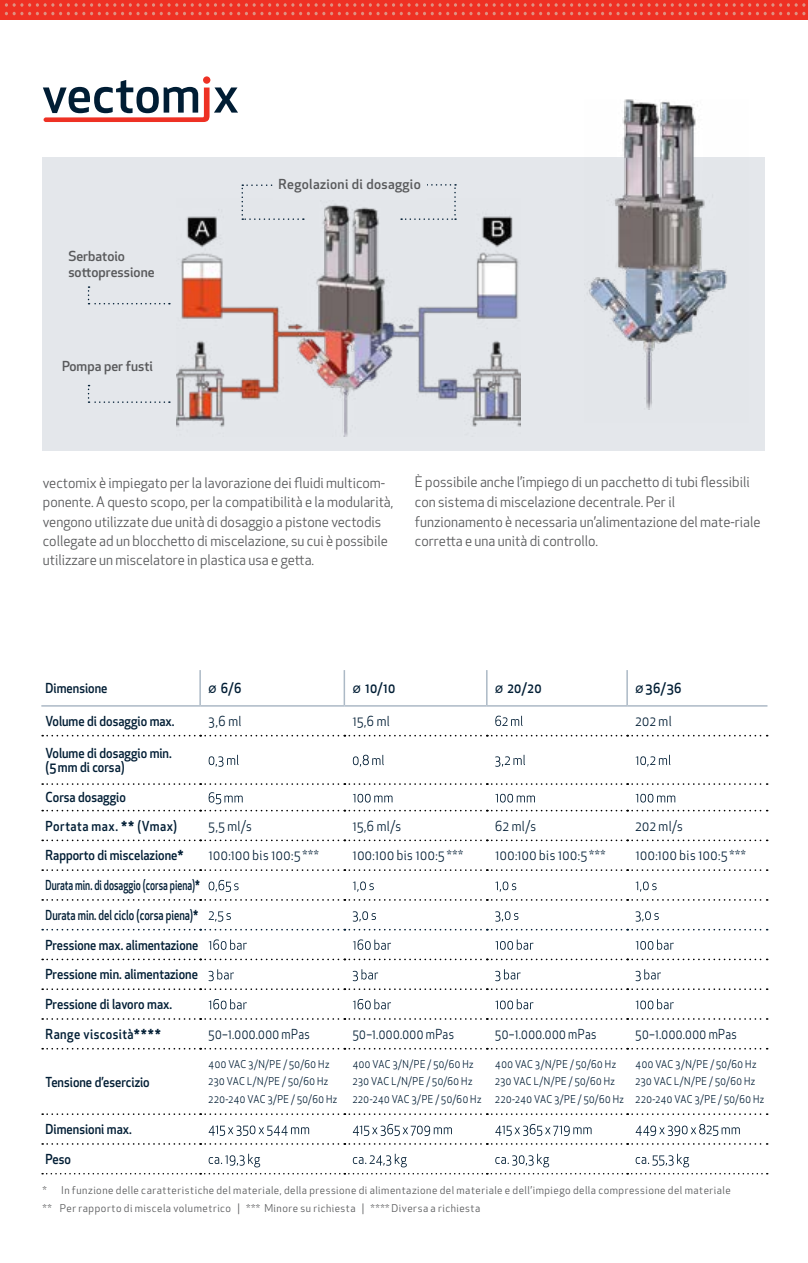
<style>
.page{position:relative;width:808px;height:1263px;background:#fff}
.page>*{position:absolute;margin:0;border:0;box-sizing:border-box;transform-origin:0 0}
.t1{font:14.25px/19.5px "Apex New";color:#58595b}
.t2{font:500 13.5px/13.5px "Apex New";color:#001d34;scale:.91 1}
.t3{font:13.5px "Apex New";letter-spacing:.04em;color:#001d34;scale:.91 1}
.t4{font:13.5px "Apex New";letter-spacing:.04em;color:#001d34;scale:.86 1}
.t5{font:500 13.5px/16.2px "Apex New";color:#58595b}
.t6{font:500 13.5px "Apex New";color:#001d34;scale:.71 1}
.t7{font:500 13.5px "Apex New";color:#001d34;scale:.77 1}
.t8{font:500 13.5px "Apex New";color:#001d34;scale:.9 1}
.t9{font:500 13.5px "Apex New";letter-spacing:.025em;color:#58595b}
.t10{font:500 13.5px "Apex New";letter-spacing:.035em;color:#001d34;scale:.91 1}
.t11{font:10.5px/17.4px "Apex New";letter-spacing:.055em;color:#001d34;scale:.91 1}
.t12{font:10.5px/17.7px "Apex New";letter-spacing:.05em;color:#58595b}
.s1{font-family:"Arial";font-weight:400}
</style>
<div class="page">
<div style="left:43px;top:157px;width:722px;height:294px;background:#e4e7eb"></div>
<svg style="left:43px;top:76px;width:195px;height:46px"></svg>
<div style="left:0;top:0;width:808px;height:19px;background:#ee3124"></div>
<svg style="left:4px;top:3px;width:801px;height:12px"></svg>
<img style="left:587px;top:100px;width:140px;height:310px">
<svg style="left:427px;top:184px;width:29px;height:14px"></svg>
<svg style="left:241px;top:184px;width:32px;height:14px"></svg>
<svg style="left:88px;top:286px;width:82px;height:18px"></svg>
<svg style="left:88px;top:385px;width:82px;height:18px"></svg>
<img style="left:176px;top:200px;width:344px;height:236px">
<svg style="left:42px;top:735px;width:726px;height:1px"></svg>
<svg style="left:42px;top:783px;width:726px;height:2px"></svg>
<svg style="left:42px;top:810px;width:726px;height:1px"></svg>
<svg style="left:42px;top:839px;width:726px;height:2px"></svg>
<svg style="left:42px;top:869px;width:726px;height:2px"></svg>
<svg style="left:42px;top:899px;width:726px;height:2px"></svg>
<svg style="left:42px;top:929px;width:726px;height:1px"></svg>
<svg style="left:42px;top:959px;width:726px;height:1px"></svg>
<svg style="left:42px;top:988px;width:726px;height:2px"></svg>
<svg style="left:42px;top:1018px;width:726px;height:2px"></svg>
<svg style="left:42px;top:1048px;width:726px;height:1px"></svg>
<svg style="left:42px;top:1113px;width:726px;height:2px"></svg>
<svg style="left:42px;top:1143px;width:726px;height:2px"></svg>
<svg style="left:42px;top:1173px;width:726px;height:1px"></svg>
<hr style="left:199px;top:670px;width:2px;height:35px;background:#acb9c6">
<hr style="left:344px;top:670px;width:1px;height:35px;background:#acb9c6">
<hr style="left:486px;top:670px;width:1px;height:35px;background:#acb9c6">
<hr style="left:626px;top:670px;width:2px;height:35px;background:#acb9c6">
<hr style="left:41px;top:705px;width:159px;height:2px;background:#acb9c6">
<hr style="left:200px;top:705px;width:144px;height:2px;background:#acb9c6">
<hr style="left:344px;top:705px;width:143px;height:2px;background:#acb9c6">
<hr style="left:487px;top:705px;width:140px;height:2px;background:#acb9c6">
<hr style="left:627px;top:705px;width:140px;height:2px;background:#acb9c6">
<svg style="left:495px;top:716px;width:27px;height:10px"></svg>
<svg style="left:209px;top:755px;width:29px;height:12px"></svg>
<svg style="left:353px;top:755px;width:31px;height:12px"></svg>
<svg style="left:495px;top:755px;width:30px;height:12px"></svg>
<svg style="left:636px;top:755px;width:34px;height:12px"></svg>
<svg style="left:209px;top:792px;width:34px;height:12px"></svg>
<svg style="left:353px;top:794px;width:39px;height:8px"></svg>
<svg style="left:495px;top:794px;width:40px;height:8px"></svg>
<svg style="left:636px;top:794px;width:39px;height:8px"></svg>
<svg style="left:209px;top:880px;width:30px;height:12px"></svg>
<svg style="left:353px;top:881px;width:21px;height:11px"></svg>
<svg style="left:495px;top:881px;width:21px;height:11px"></svg>
<svg style="left:636px;top:881px;width:21px;height:11px"></svg>
<svg style="left:209px;top:911px;width:22px;height:11px"></svg>
<svg style="left:353px;top:911px;width:23px;height:11px"></svg>
<svg style="left:495px;top:911px;width:23px;height:11px"></svg>
<svg style="left:636px;top:911px;width:23px;height:11px"></svg>
<svg style="left:209px;top:939px;width:38px;height:11px"></svg>
<svg style="left:353px;top:939px;width:38px;height:11px"></svg>
<svg style="left:495px;top:939px;width:38px;height:11px"></svg>
<svg style="left:636px;top:939px;width:38px;height:11px"></svg>
<svg style="left:209px;top:969px;width:25px;height:12px"></svg>
<svg style="left:353px;top:969px;width:25px;height:12px"></svg>
<svg style="left:495px;top:969px;width:26px;height:12px"></svg>
<svg style="left:636px;top:969px;width:25px;height:12px"></svg>
<svg style="left:209px;top:999px;width:38px;height:10px"></svg>
<svg style="left:353px;top:999px;width:38px;height:10px"></svg>
<svg style="left:495px;top:999px;width:38px;height:10px"></svg>
<svg style="left:636px;top:999px;width:38px;height:10px"></svg>
<svg style="left:209px;top:1125px;width:100px;height:11px"></svg>
<svg style="left:353px;top:1124px;width:99px;height:12px"></svg>
<svg style="left:495px;top:1124px;width:96px;height:12px"></svg>
<svg style="left:636px;top:1124px;width:104px;height:12px"></svg>
<svg style="left:209px;top:1154px;width:51px;height:13px"></svg>
<svg style="left:353px;top:1154px;width:54px;height:13px"></svg>
<svg style="left:495px;top:1154px;width:54px;height:13px"></svg>
<svg style="left:636px;top:1154px;width:53px;height:13px"></svg>
<p class="t5" style="left:68px;top:248px;width:88px">Serbatoio sottopressione</p>
<p class="t5" style="left:62px;top:358px;width:93px">Pompa per fusti</p>
<p class="t9" style="left:278px;top:175px;width:144px">Regolazioni di dosaggio</p>
<p class="t1" style="left:43px;top:473px;width:352px">vectomix è impiegato per la lavorazione dei fluidi multicom&shy;ponente. A questo scopo, per la compatibilità e la modularità, vengono utilizzate due unità di dosaggio a pistone vectodis collegate ad un blocchetto di miscelazione, su cui è possibile utilizzare un miscelatore in plastica usa e getta.</p>
<p class="t1" style="left:415px;top:473px;width:347px">È possibile anche l’impiego di un pacchetto di tubi flessibili con sistema di miscelazione decentrale. Per il funzionamento è necessaria un’alimentazione del mate-riale corretta e una unità di controllo.</p>
<p class="t2" style="left:46px;top:681px;width:70px">Dimensione</p>
<p class="t2" style="left:209px;top:681px;width:37px"><span class="s1">Ø</span> 6/6</p>
<p class="t2" style="left:353px;top:681px;width:48px"><span class="s1">Ø</span> 10/10</p>
<p class="t2" style="left:495px;top:681px;width:52px"><span class="s1">Ø</span> 20/20</p>
<p class="t2" style="left:636px;top:681px;width:52px"><span class="s1">Ø</span>36/36</p>
<p class="t2" style="left:46px;top:714px;width:143px">Volume di dosaggio max.</p>
<p class="t3" style="left:209px;top:712px;width:38px">3,6 ml</p>
<p class="t3" style="left:353px;top:712px;width:42px">15,6 ml</p>
<p class="t3" style="left:636px;top:712px;width:41px">202 ml</p>
<p class="t2" style="left:46px;top:746px;width:140px">Volume di dosaggio min. (5 mm di corsa)</p>
<p class="t2" style="left:46px;top:783px;width:146px;line-height:28.2px">Corsa dosaggio<br>Portata max. ** (Vmax)</p>
<p class="t3" style="left:209px;top:817px;width:49px">5,5 ml/s</p>
<p class="t3" style="left:353px;top:817px;width:55px">15,6 ml/s</p>
<p class="t3" style="left:495px;top:817px;width:46px">62 ml/s</p>
<p class="t3" style="left:636px;top:817px;width:53px">202 ml/s</p>
<p class="t2" style="left:46px;top:848px;width:153px">Rapporto di miscelazione*</p>
<p class="t3" style="left:209px;top:847px;width:122px">100:100 bis 100:5 ***</p>
<p class="t3" style="left:353px;top:847px;width:122px">100:100 bis 100:5 ***</p>
<p class="t3" style="left:495px;top:847px;width:122px">100:100 bis 100:5 ***</p>
<p class="t3" style="left:636px;top:847px;width:122px">100:100 bis 100:5 ***</p>
<p class="t6" style="left:46px;top:876px;width:219px">Durata min. di dosaggio (corsa piena)*</p>
<p class="t7" style="left:46px;top:906px;width:200px">Durata min. del ciclo (corsa piena)*</p>
<p class="t8" style="left:46px;top:936px;width:171px">Pressione max. alimentazione</p>
<p class="t2" style="left:46px;top:967px;width:169px">Pressione min. alimentazione</p>
<p class="t2" style="left:46px;top:997px;width:141px">Pressione di lavoro max.</p>
<p class="t10" style="left:46px;top:1025px;width:128px">Range viscosità****</p>
<p class="t4" style="left:209px;top:1025px;width:119px">50–1.000.000 mPas</p>
<p class="t4" style="left:353px;top:1025px;width:119px">50–1.000.000 mPas</p>
<p class="t4" style="left:495px;top:1025px;width:119px">50–1.000.000 mPas</p>
<p class="t4" style="left:636px;top:1025px;width:119px">50–1.000.000 mPas</p>
<p class="t2" style="left:46px;top:1074px;width:116px">Tensione d’esercizio</p>
<p class="t11" style="left:209px;top:1055px;width:143px">400 VAC 3/N/PE / 50/60 Hz<br>230 VAC L/N/PE / 50/60 Hz<br>220-240 VAC 3/PE / 50/60 Hz</p>
<p class="t11" style="left:353px;top:1055px;width:143px">400 VAC 3/N/PE / 50/60 Hz<br>230 VAC L/N/PE / 50/60 Hz<br>220-240 VAC 3/PE / 50/60 Hz</p>
<p class="t11" style="left:495px;top:1055px;width:143px">400 VAC 3/N/PE / 50/60 Hz<br>230 VAC L/N/PE / 50/60 Hz<br>220-240 VAC 3/PE / 50/60 Hz</p>
<p class="t11" style="left:636px;top:1055px;width:143px">400 VAC 3/N/PE / 50/60 Hz<br>230 VAC L/N/PE / 50/60 Hz<br>220-240 VAC 3/PE / 50/60 Hz</p>
<p class="t2" style="left:46px;top:1122px;width:96px">Dimensioni max.</p>
<p class="t2" style="left:46px;top:1152px;width:29px">Peso</p>
<p class="t12" style="left:43px;top:1182px;width:689px">* In funzione delle caratteristiche del materiale, della pressione di alimentazione del materiale e dell’impiego della compressione del materiale ** Per rapporto di miscela volumetrico | *** Minore su richiesta | **** Diversa a richiesta</p>
</div>
